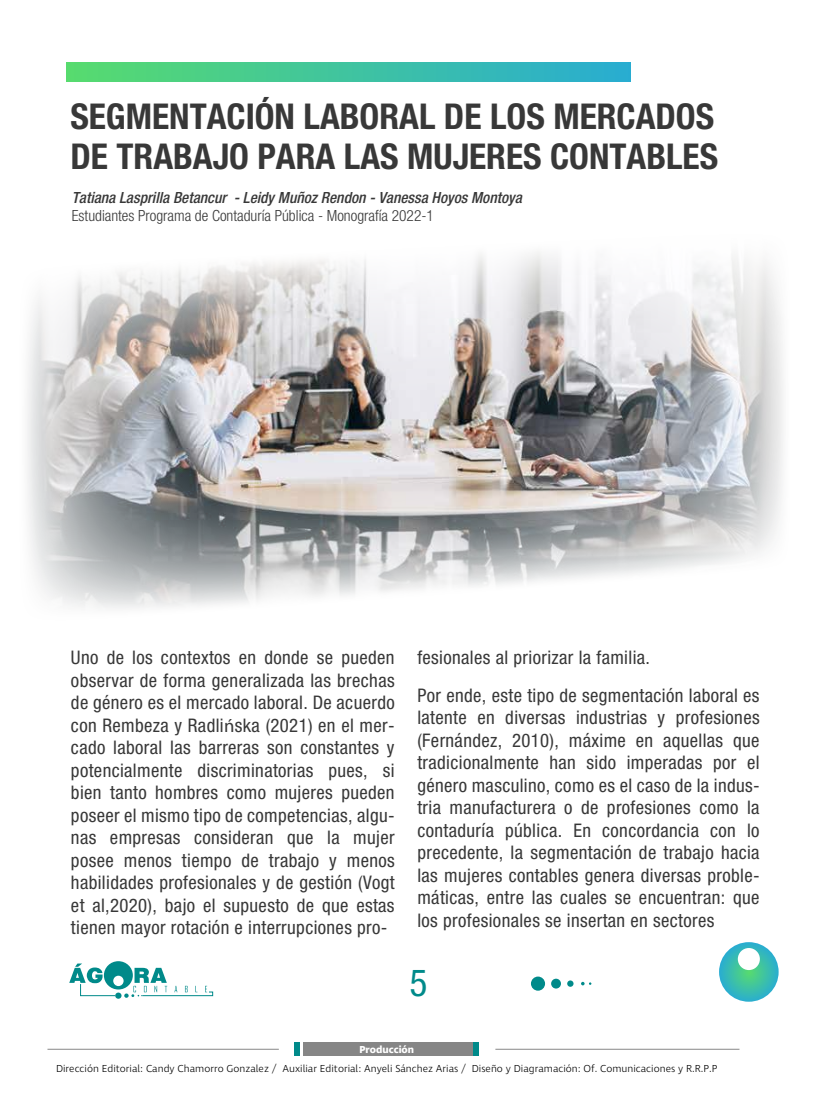
<style>
.page{position:relative;width:815px;height:1119px;background:#fff}
.page>*{position:absolute;margin:0;border:0;box-sizing:border-box;transform-origin:0 0}
.t1{font:condensed 37.5px "Helvetica Neue LT Std";color:#008a8a}
.t2{font:700 condensed 35.62px/40.2px "Helvetica Neue LT Std";color:#383838}
.t3{font:condensed 18.75px/22.5px "Helvetica Neue LT Std";letter-spacing:.02em;color:#383838;text-align:justify}
.t4{font:italic 500 condensed 15.38px "Helvetica Neue LT Std";color:#383838}
.t5{font:300 condensed 15.38px "Helvetica Neue LT Std";color:#383838}
.t6{font:300 10.38px "Ingra";letter-spacing:.005em;color:#000}
.t7{font:700 10.38px "Ingra";letter-spacing:.005em;color:#fff}
.s1{font-family:"Myriad Pro";font-stretch:normal}
</style>
<div class="page">
<div style="left:473px;top:1042px;width:6px;height:14px;background:#008a8a"></div>
<div style="left:295px;top:1042px;width:5px;height:14px;background:#008a8a"></div>
<div style="left:303px;top:1042px;width:169px;height:14px;background:#868686"></div>
<hr style="left:495px;top:1049px;width:244px;height:1px;background:#878787">
<hr style="left:47px;top:1049px;width:232px;height:1px;background:#878787">
<div style="left:531px;top:976px;width:14px;height:15px;background:#008a8a;border-radius:50%"></div>
<div style="left:551px;top:979px;width:10px;height:9px;background:#008a8a;border-radius:50%"></div>
<div style="left:567px;top:980px;width:7px;height:7px;background:#008a8a;border-radius:50%"></div>
<svg style="left:581px;top:942px;width:198px;height:60px"></svg>
<svg style="left:69px;top:962px;width:144px;height:36px"></svg>
<div style="left:113px;top:976px;width:11px;height:10px;background:#fff;border-radius:50%"></div>
<div style="left:66px;top:62px;width:564px;height:20px;background:linear-gradient(to right,#57db6e,#28acd1)"></div>
<svg style="left:630px;top:63px;width:1px;height:18px"></svg>
<img style="left:27px;top:252px;width:756px;height:357px">
<h2 class="t2" style="left:70px;top:96px;width:649px">SEGMENTACIÓN LABORAL DE LOS MERCADOS<br>DE TRABAJO PARA LAS MUJERES CONTABLES</h2>
<p class="t4" style="left:72px;top:188px;width:452px">Tatiana Lasprilla Betancur - Leidy Muñoz Rendon - Vanessa Hoyos Montoya</p>
<p class="t5" style="left:72px;top:207px;width:364px">Estudiantes Programa de Contaduría Pública - Monografía 2022-1</p>
<p class="t3" style="left:71px;top:646px;width:325px">Uno de los contextos en donde se pueden observar de forma generalizada las brechas de género es el mercado laboral. De acuerdo con Rembeza y Radli<span class="s1">ń</span>ska (2021) en el mer&shy;cado laboral las barreras son constantes y potencialmente discriminatorias pues, si bien tanto hombres como mujeres pueden poseer el mismo tipo de competencias, algu&shy;nas empresas consideran que la mujer posee menos tiempo de trabajo y menos habilidades profesionales y de gestión (Vogt et al,2020), bajo el supuesto de que estas tienen mayor rotación e interrupciones pro-</p>
<p class="t3" style="left:417px;top:639px;width:344px;line-height:37.5px">fesionales al priorizar la familia.<br>Por ende, este tipo de segmentación laboral es</p>
<p class="t3" style="left:417px;top:706px;width:344px">latente en diversas industrias y profesiones (Fernández, 2010), máxime en aquellas que tradicionalmente han sido imperadas por el género masculino, como es el caso de la indus&shy;tria manufacturera o de profesiones como la contaduría pública. En concordancia con lo precedente, la segmentación de trabajo hacia las mujeres contables genera diversas proble&shy;máticas, entre las cuales se encuentran: que los profesionales se insertan en sectores</p>
<h1 class="t1" style="left:409px;top:960px;width:19px">5</h1>
<p class="t7" style="left:359px;top:1043px;width:56px">Producción</p>
<p class="t6" style="left:56px;top:1062px;width:663px">Dirección Editorial: Candy Chamorro Gonzalez / Auxiliar Editorial: Anyeli Sánchez Arias / Diseño y Diagramación: Of. Comunicaciones y R.R.P.P</p>
</div>
